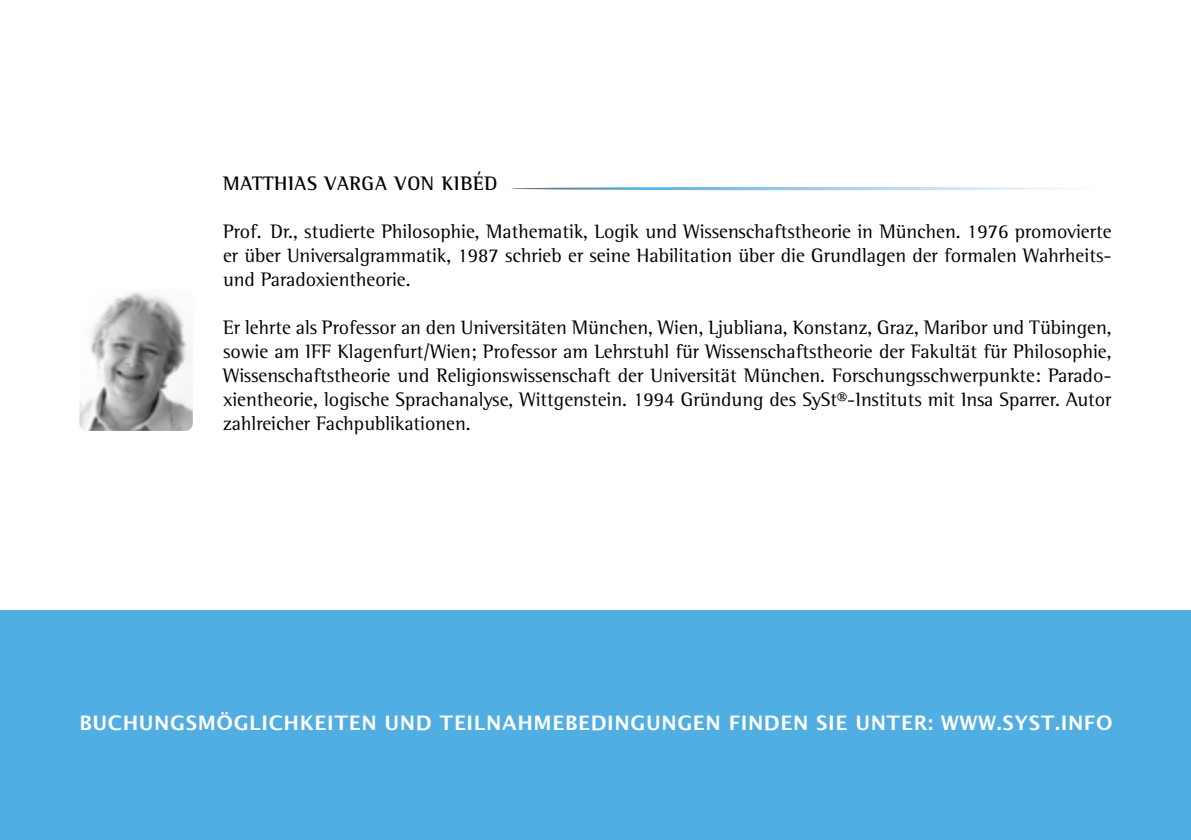
<style>
.page{position:relative;width:1191px;height:840px;background:#fff}
.page>*{position:absolute;margin:0;border:0;box-sizing:border-box;transform-origin:0 0}
.t1{font:20px/24px "Rotis Semi Serif";color:#000;text-align:justify}
.t2{font:700 20px "Lucida Grande";letter-spacing:.03em;color:#fff}
.t3{font:700 20px "Rotis Semi Serif";letter-spacing:.03em;color:#000}
</style>
<div class="page">
<div style="left:0;top:610px;width:1191px;height:229px;background:#51aee2"></div>
<img style="left:79px;top:292px;width:114px;height:138px">
<svg style="left:511px;top:187px;width:600px;height:3px"></svg>
<p class="t3" style="left:223px;top:171px;width:276px">MATTHIAS VARGA VON KIBÉD</p>
<p class="t1" style="left:223px;top:219px;width:890px">Prof. Dr., studierte Philosophie, Mathematik, Logik und Wissenschaftstheorie in München. 1976 promovierte er über Universalgrammatik, 1987 schrieb er seine Habilitation über die Grundlagen der formalen Wahrheits&shy;und Paradoxientheorie.</p>
<p class="t1" style="left:223px;top:315px;width:890px">Er lehrte als Professor an den Universitäten München, Wien, Ljubliana, Konstanz, Graz, Maribor und Tübingen, sowie am IFF Klagenfurt/Wien; Professor am Lehrstuhl für Wissenschaftstheorie der Fakultät für Philosophie, Wissenschaftstheorie und Religionswissenschaft der Universität München. Forschungsschwerpunkte: Parado&shy;xientheorie, logische Sprachanalyse, Wittgenstein. 1994 Gründung des SySt®-Instituts mit Insa Sparrer. Autor zahlreicher Fachpublikationen.</p>
<p class="t2" style="left:79px;top:711px;width:1034px">BUCHUNGSMÖGLICHKEITEN UND TEILNAHMEBEDINGUNGEN FINDEN SIE UNTER: WWW.SYST.INFO</p>
</div>
